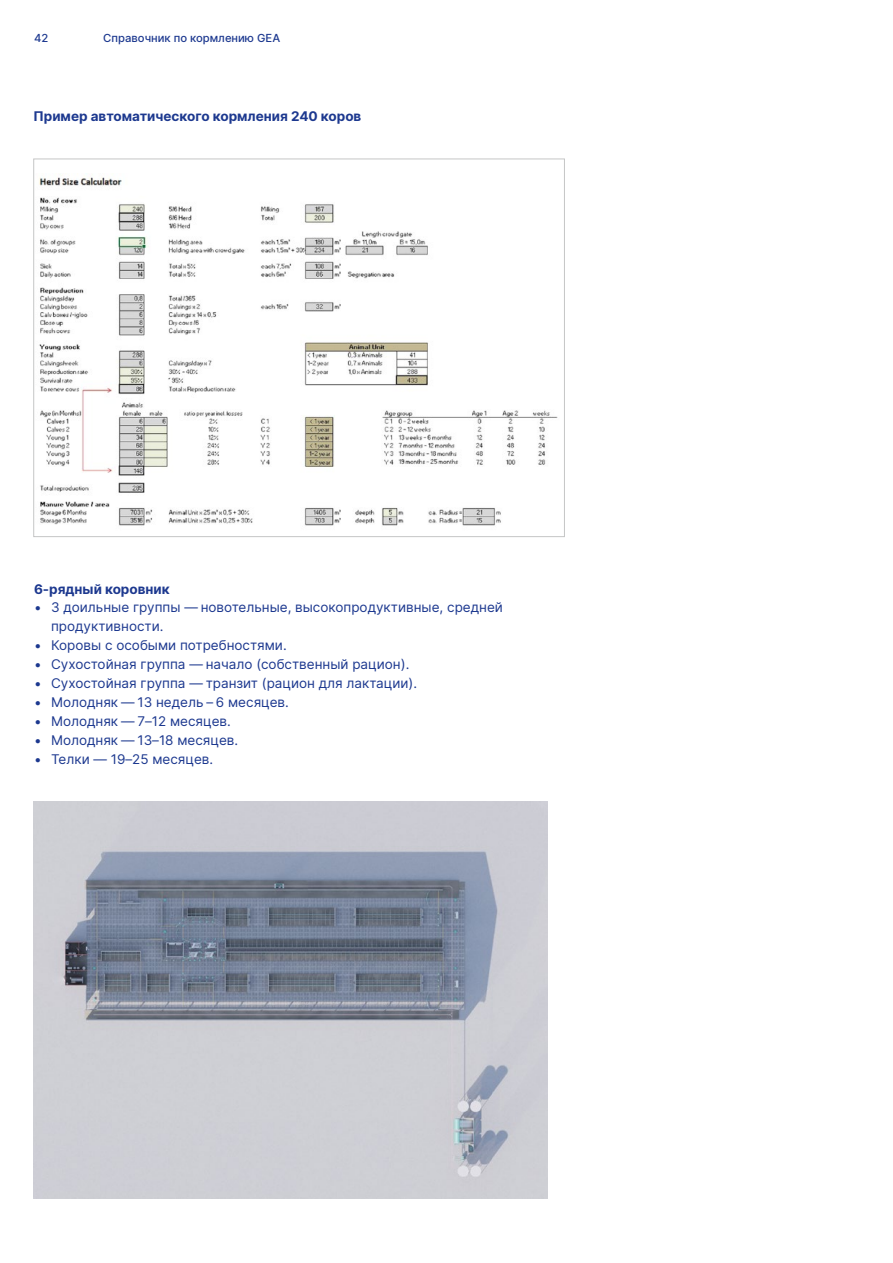
<style>
.page{position:relative;width:893px;height:1263px;background:#fff}
.page>*{position:absolute;margin:0;border:0;box-sizing:border-box;transform-origin:0 0}
.Copy_Bulletpoints_0{font:13.5px/18.9px "Inter";color:#1c388f}
.Subheadline{font:700 13.5px "Inter";color:#1c388f}
.Pagina_colum_title{font:500 11.25px "Inter";color:#1c388f}
</style>
<div class="page">
<img style="left:34px;top:802px;width:513px;height:396px">
<img style="left:39px;top:173px;width:519px;height:353px">
<p class="Pagina_colum_title" style="left:34px;top:30px;width:16px">42</p>
<p class="Pagina_colum_title" style="left:103px;top:30px;width:178px">Справочник по кормлению GEA</p>
<p class="Subheadline" style="left:34px;top:106px;width:329px">Пример автоматического кормления 240 коров</p>
<p class="Subheadline" style="left:34px;top:578px;width:137px">6‑рядный коровник</p>
<p class="Copy_Bulletpoints_0" style="left:51px;top:598px;width:453px;text-indent:-17px">• 3 доильные группы — новотельные, высокопродуктивные, средней продуктивности.</p>
<p class="Copy_Bulletpoints_0" style="left:34px;top:635px;width:254px">• Коровы с особыми потребностями.</p>
<p class="Copy_Bulletpoints_0" style="left:34px;top:654px;width:377px">• Сухостойная группа — начало (собственный рацион).</p>
<p class="Copy_Bulletpoints_0" style="left:34px;top:673px;width:385px">• Сухостойная группа — транзит (рацион для лактации).</p>
<p class="Copy_Bulletpoints_0" style="left:34px;top:692px;width:256px">• Молодняк — 13 недель – 6 месяцев.</p>
<p class="Copy_Bulletpoints_0" style="left:34px;top:711px;width:198px">• Молодняк — 7–12 месяцев.</p>
<p class="Copy_Bulletpoints_0" style="left:34px;top:730px;width:206px">• Молодняк — 13–18 месяцев.</p>
<p class="Copy_Bulletpoints_0" style="left:34px;top:749px;width:181px">• Телки — 19–25 месяцев.</p>
</div>
